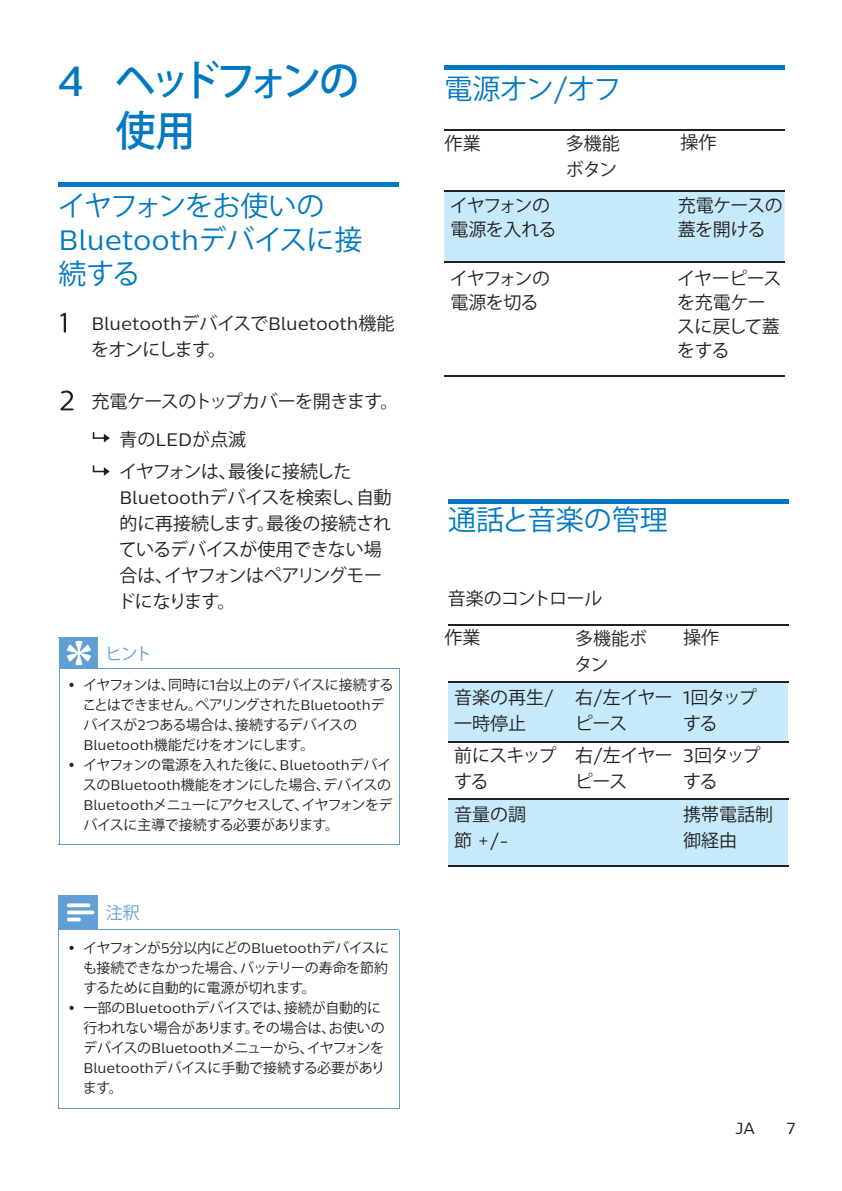
<style>
.page{position:relative;width:842px;height:1191px;background:#fff}
.page>*{position:absolute;margin:0;border:0;box-sizing:border-box;transform-origin:0 0}
.t1{font:500 42px/50px "Koz Go Pr 6 N";letter-spacing:-.11em;color:#0079c2;scale:.95 1}
.t2{font:28px "Centrale Sans";color:#0079c2}
.t3{font:28px "Koz Go Pr 6 N";letter-spacing:-.04em;color:#0079c2}
.t4{font:28px "Koz Go Pr 6 N";letter-spacing:-.02em;color:#0079c2}
.t5{font:28px "Koz Go Pr 6 N";color:#0079c2}
.t6{font:18px/26px "Koz Go Pr 6 N";letter-spacing:-.03em;color:#231f20}
.t7{font:18px "Centrale Sans";color:#231f20}
.t8{font:18px/24px "Koz Go Pr 6 N";letter-spacing:-.06em;color:#231f20}
.t9{font:18px/26px "Koz Go Pr 6 N";color:#231f20}
.t10{font:18px/26px "Koz Go Pr 6 N";letter-spacing:-.07em;color:#231f20}
.t11{font:17px "Koz Go Pr 6 N";color:#629fd5}
.t12{font:16px "Centrale Sans";color:#231f20}
.t13{font:14px/20px "Koz Go Pr 6 N";letter-spacing:-.02em;color:#231f20}
.s1{font-family:"Centrale Sans"}
.s2{font-family:"Koz Go Pr 6 N"}
</style>
<div class="page">
<hr style="left:59px;top:182px;width:340px;height:4px;background:#0079c2">
<svg style="left:60px;top:313px;width:6px;height:19px"></svg>
<svg style="left:60px;top:390px;width:14px;height:20px"></svg>
<svg style="left:93px;top:432px;width:17px;height:10px"></svg>
<svg style="left:93px;top:465px;width:17px;height:11px"></svg>
<div style="left:59px;top:637px;width:39px;height:31px;background:#629fd5"></div>
<hr style="left:59px;top:668px;width:1px;height:176px;background:#629fd5">
<hr style="left:399px;top:669px;width:1px;height:175px;background:#629fd5">
<hr style="left:59px;top:844px;width:39px;height:1px;background:#629fd5">
<hr style="left:98px;top:844px;width:301px;height:1px;background:#629fd5">
<hr style="left:98px;top:638px;width:1px;height:30px;background:#629fd5">
<hr style="left:98px;top:668px;width:301px;height:1px;background:#629fd5">
<svg style="left:67px;top:641px;width:24px;height:24px"></svg>
<hr style="left:444px;top:66px;width:340px;height:4px;background:#0079c2">
<div style="left:59px;top:895px;width:39px;height:34px;background:#629fd5"></div>
<hr style="left:59px;top:929px;width:1px;height:179px;background:#629fd5">
<hr style="left:399px;top:929px;width:1px;height:179px;background:#629fd5">
<hr style="left:59px;top:1108px;width:39px;height:1px;background:#629fd5">
<hr style="left:98px;top:1108px;width:301px;height:1px;background:#629fd5">
<hr style="left:97px;top:929px;width:302px;height:1px;background:#629fd5">
<svg style="left:67px;top:903px;width:27px;height:18px"></svg>
<div style="left:444px;top:192px;width:340px;height:69px;background:#c6eafa"></div>
<hr style="left:444px;top:130px;width:128px;height:1px;background:#231f20">
<hr style="left:572px;top:130px;width:108px;height:1px;background:#231f20">
<hr style="left:680px;top:130px;width:104px;height:1px;background:#231f20">
<hr style="left:444px;top:191px;width:128px;height:1px;background:#231f20">
<hr style="left:572px;top:191px;width:108px;height:1px;background:#231f20">
<hr style="left:680px;top:191px;width:104px;height:1px;background:#231f20">
<hr style="left:444px;top:261px;width:128px;height:1px;background:#231f20">
<hr style="left:572px;top:261px;width:108px;height:1px;background:#231f20">
<hr style="left:680px;top:261px;width:104px;height:1px;background:#231f20">
<hr style="left:444px;top:375px;width:340px;height:1px;background:#231f20">
<hr style="left:448px;top:500px;width:340px;height:4px;background:#0079c2">
<div style="left:676px;top:799px;width:112px;height:66px;background:#c6eafa"></div>
<div style="left:571px;top:799px;width:104px;height:66px;background:#c6eafa"></div>
<div style="left:448px;top:799px;width:122px;height:66px;background:#c6eafa"></div>
<div style="left:676px;top:683px;width:112px;height:59px;background:#c6eafa"></div>
<div style="left:571px;top:683px;width:104px;height:59px;background:#c6eafa"></div>
<div style="left:448px;top:683px;width:122px;height:59px;background:#c6eafa"></div>
<hr style="left:448px;top:625px;width:132px;height:1px;background:#231f20">
<hr style="left:580px;top:625px;width:94px;height:1px;background:#231f20">
<hr style="left:674px;top:625px;width:114px;height:1px;background:#231f20">
<hr style="left:448px;top:682px;width:132px;height:1px;background:#231f20">
<hr style="left:580px;top:682px;width:94px;height:1px;background:#231f20">
<hr style="left:674px;top:682px;width:114px;height:1px;background:#231f20">
<hr style="left:448px;top:742px;width:132px;height:1px;background:#231f20">
<hr style="left:580px;top:742px;width:94px;height:1px;background:#231f20">
<hr style="left:674px;top:742px;width:114px;height:1px;background:#231f20">
<hr style="left:448px;top:798px;width:132px;height:1px;background:#231f20">
<hr style="left:580px;top:798px;width:94px;height:1px;background:#231f20">
<hr style="left:674px;top:798px;width:114px;height:1px;background:#231f20">
<hr style="left:448px;top:865px;width:132px;height:1px;background:#231f20">
<hr style="left:580px;top:865px;width:94px;height:1px;background:#231f20">
<hr style="left:674px;top:865px;width:114px;height:1px;background:#231f20">
<h1 class="t1" style="left:116px;top:57px;width:258px;text-indent:-58px"><span class="s1">4</span> ヘッドフォンの使用</h1>
<h2 class="t3" style="left:58px;top:189px;width:268px">イヤフォンをお使いの</h2>
<h2 class="t2" style="left:59px;top:222px;width:305px">Bluetooth<span class="s2">デバイスに接</span></h2>
<h2 class="t4" style="left:59px;top:257px;width:83px">続する</h2>
<p class="t7" style="left:91px;top:313px;width:304px">Bluetooth<span class="s2">デバイスで</span>Bluetooth<span class="s2">機能</span></p>
<p class="t8" style="left:91px;top:338px;width:137px">をオンにします。</p>
<p class="t6" style="left:91px;top:389px;width:308px">充電ケースのトップカバーを開きます。</p>
<p class="t6" style="left:119px;top:423px;width:234px;line-height:32px">青の<span class="s1">LED</span>が点滅<br>イヤフォンは、最後に接続した</p>
<p class="t6" style="left:117px;top:484px;width:276px"><span class="s1">Bluetooth</span>デバイスを検索し、自動的に再接続します。最後の接続されているデバイスが使用できない場合は、イヤフォンはペアリングモードになります。</p>
<p class="t11" style="left:106px;top:644px;width:48px">ヒント</p>
<p class="t13" style="left:83px;top:675px;width:313px;text-indent:-14px">• イヤフォンは、同時に<span class="s1">1</span>台以上のデバイスに接続することはできません。ペアリングされた<span class="s1">Bluetooth</span>デバイスが<span class="s1">2</span>つある場合は、接続するデバイスの<br><span class="s1">Bluetooth</span>機能だけをオンにします。</p>
<p class="t13" style="left:83px;top:755px;width:311px;text-align:justify;text-indent:-14px">• イヤフォンの電源を入れた後に、<span class="s1">Bluetooth</span>デバイスの<span class="s1">Bluetooth</span>機能をオンにした場合、デバイスの<span class="s1">Bluetooth</span>メニューにアクセスして、イヤフォンをデバイスに主導で接続する必要があります。</p>
<p class="t11" style="left:106px;top:903px;width:35px">注釈</p>
<p class="t13" style="left:83px;top:938px;width:308px;text-align:justify;text-indent:-15px">• イヤフォンが<span class="s1">5</span>分以内にどの<span class="s1">Bluetooth</span>デバイスにも接続できなかった場合、バッテリーの寿命を節約するために自動的に電源が切れます。</p>
<p class="t13" style="left:83px;top:998px;width:304px;text-indent:-14px">• 一部の<span class="s1">Bluetooth</span>デバイスでは、接続が自動的に行われない場合があります。その場合は、お使いのデバイスの<span class="s1">Bluetooth</span>メニューから、イヤフォンを<br><span class="s1">Bluetooth</span>デバイスに手動で接続する必要があります。</p>
<h2 class="t4" style="left:444px;top:73px;width:178px">電源オン<span class="s1">/</span>オフ</h2>
<p class="t6" style="left:566px;top:131px;width:55px">多機能ボタン</p>
<p class="t6" style="left:680px;top:130px;width:37px">操作</p>
<p class="t6" style="left:445px;top:130px;width:37px">作業</p>
<p class="t6" style="left:450px;top:194px;width:108px;line-height:24px">イヤフォンの電源を入れる</p>
<p class="t6" style="left:678px;top:194px;width:107px;line-height:24px">充電ケースの蓋を開ける</p>
<p class="t6" style="left:677px;top:266px;width:106px;line-height:24px">イヤーピースを充電ケースに戻して蓋をする</p>
<p class="t8" style="left:450px;top:266px;width:102px">イヤフォンの電源を切る</p>
<h2 class="t5" style="left:448px;top:504px;width:221px">通話と音楽の管理</h2>
<p class="t6" style="left:448px;top:586px;width:156px">音楽のコントロール</p>
<p class="t6" style="left:444px;top:625px;width:37px">作業</p>
<p class="t6" style="left:574px;top:625px;width:74px">多機能ボタン</p>
<p class="t6" style="left:683px;top:624px;width:37px">操作</p>
<p class="t6" style="left:575px;top:685px;width:99px">右<span class="s1">/</span>左イヤーピース</p>
<p class="t6" style="left:683px;top:685px;width:75px"><span class="s1">1</span>回タップする</p>
<p class="t9" style="left:454px;top:685px;width:101px">音楽の再生<span class="s1">/</span>一時停止</p>
<p class="t10" style="left:454px;top:743px;width:104px">前にスキップする</p>
<p class="t6" style="left:575px;top:743px;width:99px">右<span class="s1">/</span>左イヤーピース</p>
<p class="t6" style="left:683px;top:743px;width:79px"><span class="s1">3</span>回タップする</p>
<p class="t6" style="left:454px;top:801px;width:73px">音量の調</p>
<p class="t7" style="left:454px;top:829px;width:56px"><span class="s2">節</span> +/-</p>
<p class="t9" style="left:683px;top:801px;width:91px">携帯電話制御経由</p>
<p class="t12" style="left:735px;top:1118px;width:21px">JA</p>
<p class="t12" style="left:787px;top:1118px;width:10px">7</p>
</div>
